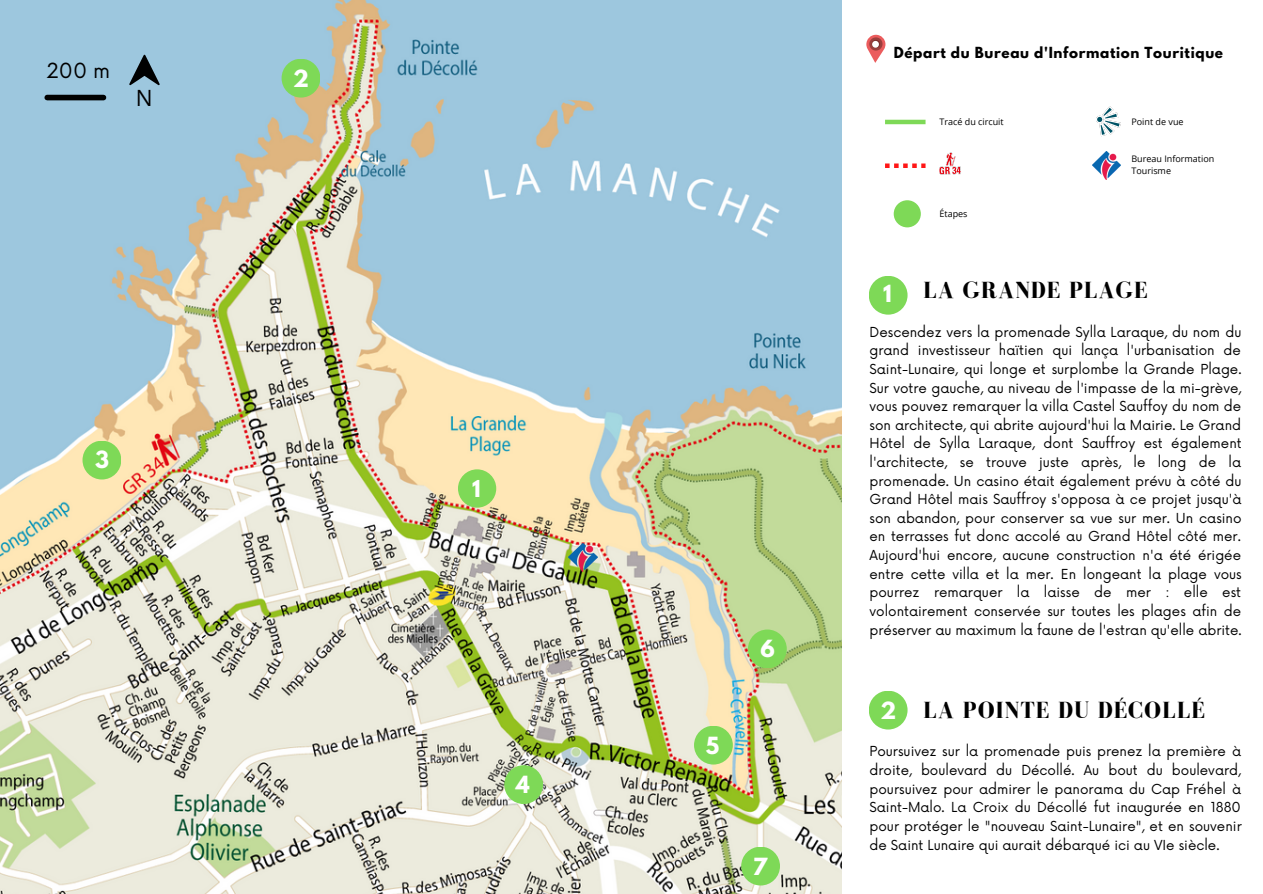
<style>
.page{position:relative;width:1263px;height:894px;background:#fff}
.page>*{position:absolute;margin:0;border:0;box-sizing:border-box;transform-origin:0 0}
.t1{font:700 24px "Bodoni FLF";letter-spacing:.04em;color:#000}
.t2{font:22.35px "Open Sans";color:#000}
.t3{font:700 21px "League Spartan";color:#fff}
.t4{font:700 20.7px "League Spartan";color:#fff}
.t5{font:20.25px "Now";color:#000}
.t6{font:13.5px/18.6px "Now";color:#000;text-align:justify}
.t7{font:700 13.5px "League Spartan";letter-spacing:.05em;color:#000}
.t8{font:9px "Open Sans";color:#000}
</style>
<div class="page">
<svg style="left:866px;top:35px;width:19px;height:28px"></svg>
<img style="left:939px;top:152px;width:22px;height:23px">
<img style="left:1096px;top:106px;width:24px;height:31px">
<svg style="left:885px;top:163px;width:40px;height:5px"></svg>
<hr style="left:885px;top:120px;width:40px;height:4px;background:#7ed957">
<img style="left:1092px;top:151px;width:28px;height:28px">
<div style="left:894px;top:200px;width:27px;height:27px;background:#7ed957;border-radius:50%"></div>
<div style="left:869px;top:276px;width:38px;height:38px;background:#7ed957;border-radius:50%"></div>
<div style="left:869px;top:690px;width:38px;height:39px;background:#7ed957;border-radius:50%"></div>
<img style="left:0;top:0;width:841px;height:893px">
<div style="left:0;top:0;width:222px;height:168px;background:#9dc7de"></div>
<div style="left:47px;top:95px;width:56px;height:5px;background:#000"></div>
<div style="left:458px;top:469px;width:38px;height:38px;background:#7ed957;border-radius:50%"></div>
<div style="left:282px;top:59px;width:38px;height:38px;background:#7ed957;border-radius:50%"></div>
<div style="left:83px;top:440px;width:38px;height:39px;background:#7ed957;border-radius:50%"></div>
<div style="left:504px;top:765px;width:39px;height:38px;background:#7ed957;border-radius:50%"></div>
<div style="left:694px;top:725px;width:39px;height:39px;background:#7ed957;border-radius:50%"></div>
<div style="left:748px;top:629px;width:39px;height:39px;background:#7ed957;border-radius:50%"></div>
<div style="left:741px;top:846px;width:39px;height:39px;background:#7ed957;border-radius:50%"></div>
<img style="left:569px;top:543px;width:28px;height:28px">
<p class="t5" style="left:47px;top:59px;width:65px">200 m</p>
<p class="t2" style="left:136px;top:82px;width:18px">N</p>
<p class="t3" style="left:95px;top:449px;width:15px">3</p>
<p class="t3" style="left:293px;top:68px;width:17px">2</p>
<p class="t4" style="left:472px;top:478px;width:10px">1</p>
<p class="t3" style="left:516px;top:774px;width:15px">4</p>
<p class="t3" style="left:706px;top:734px;width:15px">5</p>
<p class="t3" style="left:761px;top:637px;width:16px">6</p>
<p class="t3" style="left:753px;top:855px;width:16px">7</p>
<p class="t7" style="left:894px;top:45px;width:331px">Départ du Bureau d'Information Touritique</p>
<p class="t8" style="left:939px;top:115px;width:66px">Tracé du circuit</p>
<p class="t8" style="left:1131px;top:115px;width:54px">Point de vue</p>
<p class="t8" style="left:1131px;top:153px;width:84px">Bureau Information</p>
<p class="t8" style="left:1131px;top:165px;width:41px">Tourisme</p>
<p class="t8" style="left:939px;top:208px;width:30px">Étapes</p>
<p class="t3" style="left:883px;top:283px;width:10px">1</p>
<p class="t1" style="left:923px;top:277px;width:226px">LA GRANDE PLAGE</p>
<p class="t6" style="left:869px;top:323px;width:374px">Descendez vers la promenade Sylla Laraque, du nom du grand investisseur haïtien qui lança l'urbanisation de Saint-Lunaire, qui longe et surplombe la Grande Plage.<br>Sur votre gauche, au niveau de l'impasse de la mi-grève, vous pouvez remarquer la villa Castel Sauffoy du nom de son architecte, qui abrite aujourd'hui la Mairie. Le Grand Hôtel de Sylla Laraque, dont Sauffroy est également l'architecte, se trouve juste après, le long de la promenade. Un casino était également prévu à côté du Grand Hôtel mais Sauffroy s'opposa à ce projet jusqu'à son abandon, pour conserver sa vue sur mer. Un casino en terrasses fut donc accolé au Grand Hôtel côté mer.<br>Aujourd'hui encore, aucune construction n'a été érigée entre cette villa et la mer. En longeant la plage vous pourrez remarquer la laisse de mer : elle est volontairement conservée sur toutes les plages afin de préserver au maximum la faune de l'estran qu'elle abrite.</p>
<p class="t3" style="left:880px;top:699px;width:17px">2</p>
<p class="t1" style="left:923px;top:696px;width:283px">LA POINTE DU DÉCOLLÉ</p>
<p class="t6" style="left:869px;top:742px;width:374px">Poursuivez sur la promenade puis prenez la première à droite, boulevard du Décollé. Au bout du boulevard, poursuivez pour admirer le panorama du Cap Fréhel à Saint-Malo. La Croix du Décollé fut inaugurée en 1880 pour protéger le "nouveau Saint-Lunaire", et en souvenir de Saint Lunaire qui aurait débarqué ici au VIe siècle.</p>
</div>
